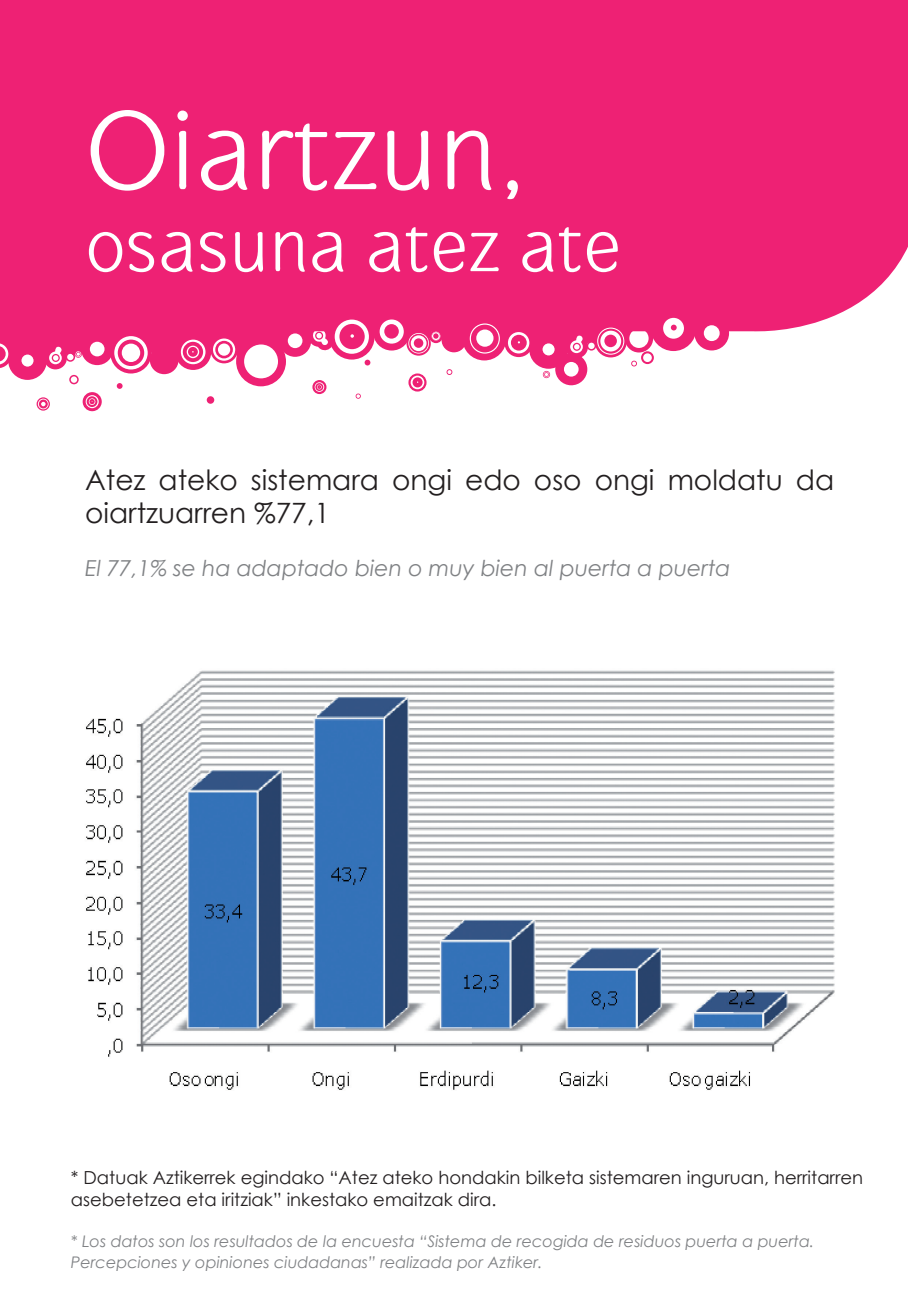
<style>
.page{position:relative;width:908px;height:1304px;background:#fff}
.page>*{position:absolute;margin:0;border:0;box-sizing:border-box;transform-origin:0 0}
.t1{font:116.4px "Gauntlet Classic";color:#fff}
.t2{font:78px "Gauntlet Classic";color:#fff}
.t3{font:28px/33.6px "Century Gothic";color:#231f20}
.t4{font:italic 22px "Century Gothic";color:#808285}
.t5{font:18px/21.6px "Century Gothic";color:#231f20}
.t6{font:italic 16px "Century Gothic";color:#808285}
</style>
<div class="page">
<div style="left:0;top:0;width:907px;height:332px;background:#ee2174"></div>
<div style="left:0;top:187px;width:744px;height:171px;background:#ee2174"></div>
<div style="left:207px;top:396px;width:7px;height:8px;background:#ee2174;border-radius:50%"></div>
<div style="left:150px;top:345px;width:29px;height:29px;background:#ee2174;border-radius:50%"></div>
<svg style="left:0;top:332px;width:152px;height:79px"></svg>
<div style="left:329px;top:314px;width:45px;height:46px;background:#ee2174;border-radius:50%"></div>
<svg style="left:334px;top:319px;width:35px;height:35px"></svg>
<div style="left:339px;top:324px;width:25px;height:25px;background:#ee2174;border-radius:50%"></div>
<svg style="left:350px;top:334px;width:4px;height:4px"></svg>
<div style="left:373px;top:313px;width:37px;height:38px;background:#ee2174;border-radius:50%"></div>
<svg style="left:406px;top:331px;width:24px;height:25px"></svg>
<svg style="left:379px;top:319px;width:61px;height:35px"></svg>
<div style="left:462px;top:316px;width:44px;height:45px;background:#ee2174;border-radius:50%"></div>
<svg style="left:469px;top:323px;width:31px;height:31px"></svg>
<div style="left:441px;top:327px;width:25px;height:25px;background:#ee2174;border-radius:50%"></div>
<svg style="left:364px;top:360px;width:6px;height:6px"></svg>
<svg style="left:175px;top:322px;width:159px;height:72px"></svg>
<svg style="left:408px;top:373px;width:18px;height:19px"></svg>
<svg style="left:410px;top:376px;width:14px;height:13px"></svg>
<svg style="left:412px;top:377px;width:10px;height:10px"></svg>
<svg style="left:504px;top:329px;width:29px;height:28px"></svg>
<svg style="left:507px;top:332px;width:22px;height:22px"></svg>
<svg style="left:510px;top:335px;width:16px;height:16px"></svg>
<svg style="left:529px;top:305px;width:200px;height:80px"></svg>
<svg style="left:355px;top:393px;width:6px;height:6px"></svg>
<svg style="left:446px;top:369px;width:6px;height:6px"></svg>
<img style="left:86px;top:670px;width:749px;height:420px">
<p class="t1" style="left:85px;top:83px;width:443px">Oiartzun,</p>
<p class="t2" style="left:85px;top:200px;width:537px">osasuna atez ate</p>
<p class="t3" style="left:85px;top:462px;width:750px">Atez ateko sistemara ongi edo oso ongi moldatu da oiartzuarren %77,1</p>
<p class="t4" style="left:85px;top:555px;width:646px">El 77,1% se ha adaptado bien o muy bien al puerta a puerta</p>
<p class="t5" style="left:71px;top:1167px;width:793px">* Datuak Aztikerrek egindako “Atez ateko hondakin bilketa sistemaren inguruan, herritarren asebetetzea eta iritziak” inkestako emaitzak dira.</p>
<p class="t6" style="left:71px;top:1231px;width:744px">* Los datos son los resultados de la encuesta “Sistema de recogida de residuos puerta a puerta.</p>
<p class="t6" style="left:71px;top:1253px;width:473px">Percepciones y opiniones ciudadanas” realizada por Aztiker.</p>
</div>
